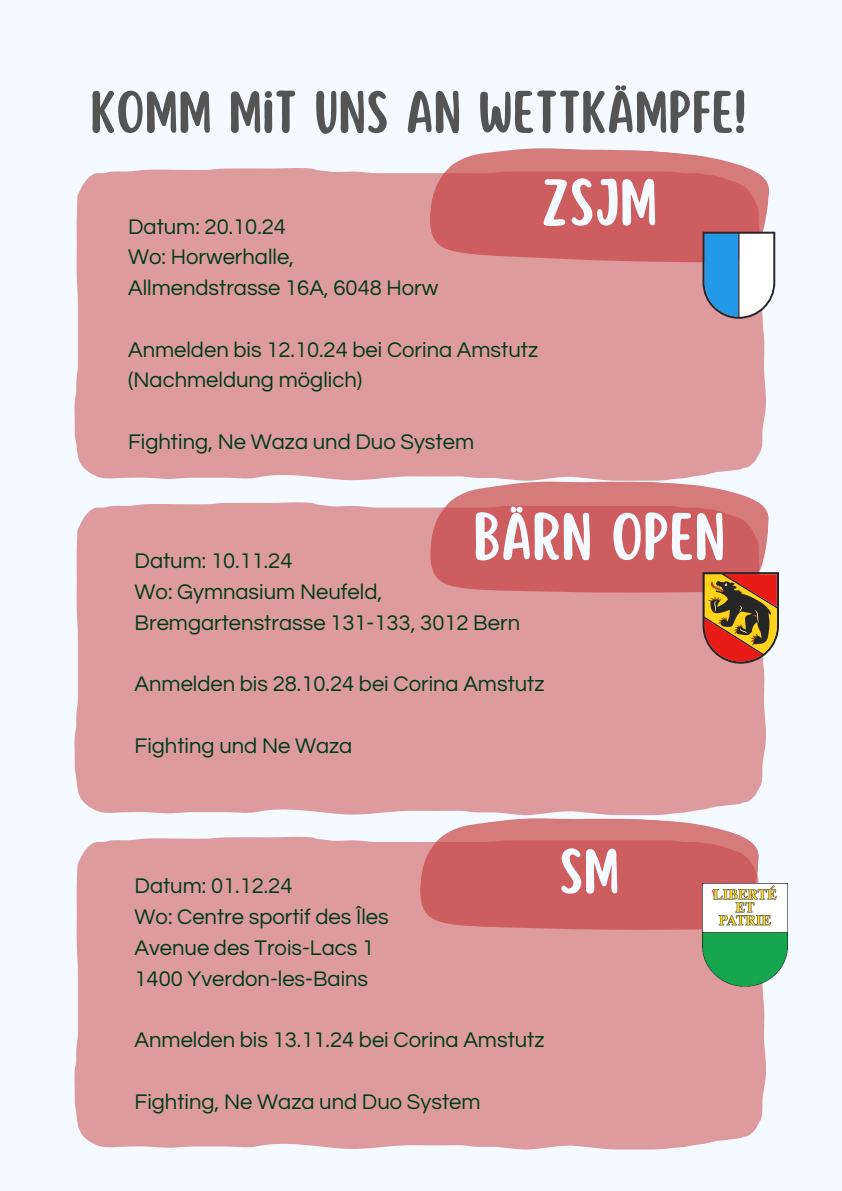
<style>
.page{position:relative;width:842px;height:1191px;background:#fff}
.page>*{position:absolute;margin:0;border:0;box-sizing:border-box;transform-origin:0 0}
.t1{font:59px "Scripter";color:#f4faff}
.t2{font:56.5px "Scripter";color:#f4faff}
.t3{font:52.7px "Scripter";color:#545454}
.t4{font:22px "Questrial";color:#003a19}
</style>
<div class="page">
<div style="left:0;top:0;width:842px;height:1190px;background:#f4faff"></div>
<div style="left:74px;top:168px;width:692px;height:313px;background:#dd9b9e"></div>
<div style="left:74px;top:502px;width:692px;height:313px;background:#dd9b9e"></div>
<div style="left:74px;top:836px;width:692px;height:314px;background:#dd9b9e"></div>
<svg style="left:427px;top:148px;width:344px;height:127px;background:#d37576"></svg>
<svg style="left:428px;top:471px;width:341px;height:132px;background:#d4787a"></svg>
<svg style="left:418px;top:807px;width:343px;height:134px;background:#d47a7c"></svg>
<svg style="left:702px;top:232px;width:73px;height:87px"></svg>
<svg style="left:702px;top:572px;width:77px;height:91px;background:#a95f2f"></svg>
<img style="left:702px;top:883px;width:85px;height:103px">
<p class="t3" style="left:90px;top:85px;width:657px">KOMM MIT UNS AN WETTKÄMPFE!</p>
<p class="t4" style="left:128px;top:215px;width:159px">Datum: 20.10.24</p>
<p class="t4" style="left:128px;top:246px;width:168px">Wo: Horwerhalle,</p>
<p class="t4" style="left:128px;top:277px;width:312px">Allmendstrasse 16A, 6048 Horw</p>
<h1 class="t1" style="left:541px;top:172px;width:118px">ZSJM</h1>
<p class="t4" style="left:128px;top:338px;width:411px">Anmelden bis 12.10.24 bei Corina Amstutz</p>
<p class="t4" style="left:128px;top:369px;width:236px">(Nachmeldung möglich)</p>
<p class="t4" style="left:128px;top:431px;width:347px">Fighting, Ne Waza und Duo System</p>
<p class="t1" style="left:473px;top:507px;width:253px">BÄRN OPEN</p>
<p class="t4" style="left:135px;top:550px;width:159px">Datum: 10.11.24</p>
<h2 class="t4" style="left:135px;top:581px;width:249px">Wo: Gymnasium Neufeld,</h2>
<p class="t4" style="left:135px;top:611px;width:387px">Bremgartenstrasse 131-133, 3012 Bern</p>
<p class="t4" style="left:135px;top:673px;width:411px">Anmelden bis 28.10.24 bei Corina Amstutz</p>
<p class="t4" style="left:135px;top:734px;width:219px">Fighting und Ne Waza</p>
<p class="t4" style="left:135px;top:875px;width:159px">Datum: 01.12.24</p>
<p class="t4" style="left:135px;top:905px;width:256px">Wo: Centre sportif des Îles</p>
<p class="t4" style="left:135px;top:936px;width:241px">Avenue des Trois-Lacs 1</p>
<p class="t4" style="left:135px;top:967px;width:235px">1400 Yverdon-les-Bains</p>
<p class="t2" style="left:559px;top:842px;width:62px">SM</p>
<p class="t4" style="left:135px;top:1028px;width:411px">Anmelden bis 13.11.24 bei Corina Amstutz</p>
<h1 class="t4" style="left:135px;top:1090px;width:347px">Fighting, Ne Waza und Duo System</h1>
</div>
